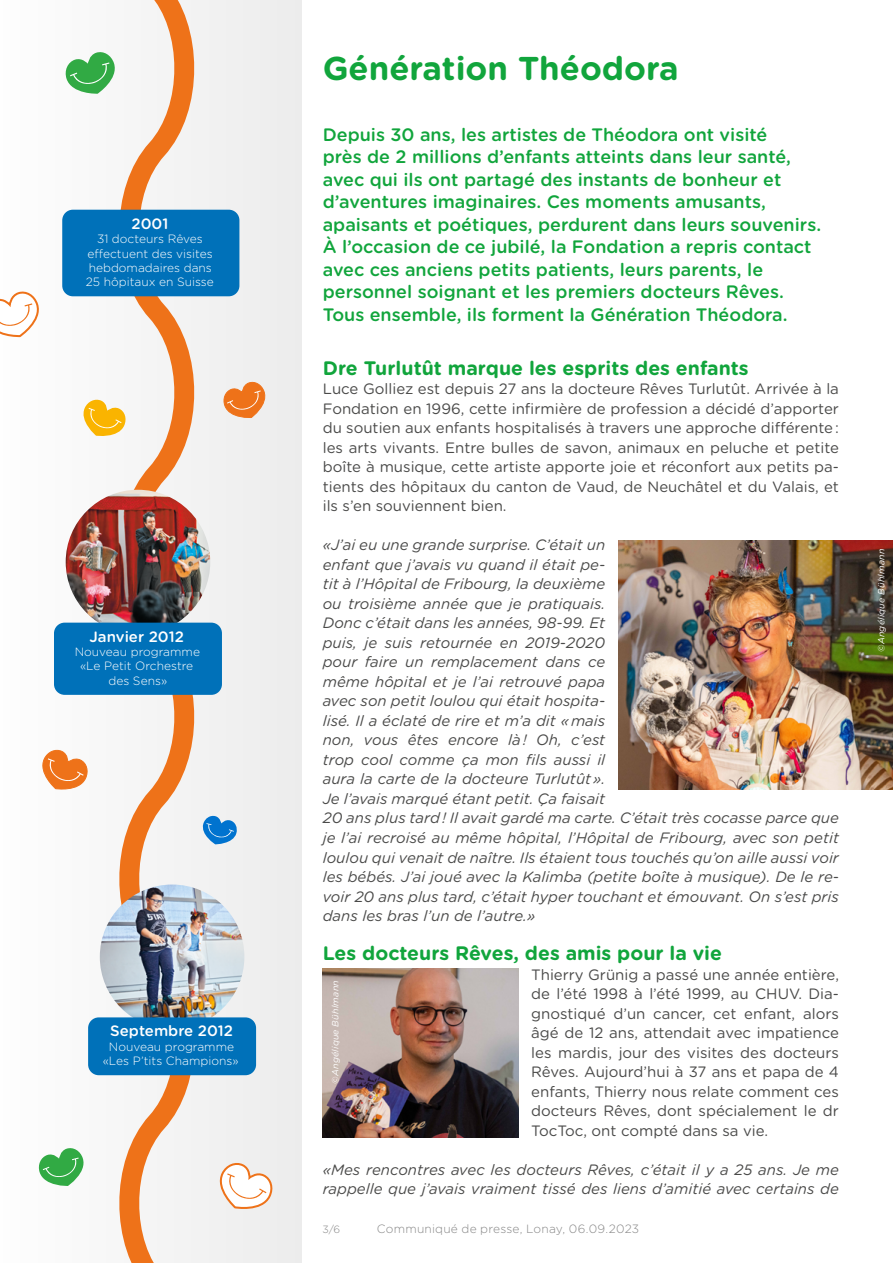
<style>
.page{position:relative;width:893px;height:1263px;background:#fff}
.page>*{position:absolute;margin:0;border:0;box-sizing:border-box;transform-origin:0 0}
.t1{font:700 33px "Gotham Rounded";color:#11a53c}
.t2{font:700 19.5px "Gotham Rounded";color:#11a53c}
.t3{font:500 18px/22.5px "Gotham Rounded";color:#11a53c}
.t4{font:italic 15px/19.5px "Gotham Rounded";color:#4a4a49}
.t5{font:15px/19.5px "Gotham Rounded";color:#4a4a49;text-align:justify}
.t6{font:500 15px "Gotham Rounded";color:#fff}
.t7{font:300 12px/14.4px "Gotham Rounded";color:#fff;text-align:center}
.t8{font:300 12px "Gotham Rounded";letter-spacing:.015em;color:#878787}
.t9{font:300 10.5px "Gotham Rounded";color:#878787}
.t10{font:italic 9px "Gotham Rounded";letter-spacing:.025em;color:#fff}
</style>
<div class="page">
<div style="left:0;top:0;width:301px;height:1263px;background:#f9f9f9"></div>
<svg style="left:92px;top:0;width:129px;height:1263px"></svg>
<img style="left:66px;top:490px;width:144px;height:144px;border-radius:72px">
<img style="left:100px;top:884px;width:144px;height:145px;border-radius:72px">
<div style="left:54px;top:623px;width:168px;height:72px;background:#0071b9;border-radius:11px"></div>
<div style="left:88px;top:1017px;width:168px;height:58px;background:#0071b9;border-radius:11px"></div>
<div style="left:62px;top:210px;width:177px;height:86px;background:#0071b9;border-radius:11px"></div>
<svg style="left:0;top:291px;width:39px;height:47px"></svg>
<svg style="left:212px;top:1159px;width:64px;height:53px"></svg>
<svg style="left:83px;top:398px;width:44px;height:41px"></svg>
<svg style="left:38px;top:1148px;width:46px;height:38px"></svg>
<svg style="left:223px;top:381px;width:46px;height:39px"></svg>
<svg style="left:42px;top:749px;width:46px;height:41px"></svg>
<svg style="left:200px;top:815px;width:37px;height:29px"></svg>
<img style="left:618px;top:541px;width:275px;height:248px">
<img style="left:323px;top:968px;width:195px;height:170px">
<svg style="left:65px;top:50px;width:54px;height:45px"></svg>
<p class="t6" style="left:132px;top:213px;width:38px">2001</p>
<p class="t7" style="left:86px;top:231px;width:130px">31 docteurs Rêves effectuent des visites hebdomadaires dans<br>25 hôpitaux en Suisse</p>
<p class="t6" style="left:90px;top:626px;width:96px">Janvier 2012</p>
<p class="t7" style="left:75px;top:644px;width:127px">Nouveau programme «Le Petit Orchestre des Sens»</p>
<p class="t6" style="left:110px;top:1020px;width:124px">Septembre 2012</p>
<p class="t7" style="left:103px;top:1039px;width:137px">Nouveau programme «Les P’tits Champions»</p>
<h1 class="t1" style="left:323px;top:45px;width:357px">Génération Théodora</h1>
<p class="t3" style="left:323px;top:123px;width:500px">Depuis 30 ans, les artistes de Théodora ont visité<br>près de 2 millions d’enfants atteints dans leur santé, avec qui ils ont partagé des instants de bonheur et d’aventures imaginaires. Ces moments amusants, apaisants et poétiques, perdurent dans leurs souvenirs.<br>À l’occasion de ce jubilé, la Fondation a repris contact avec ces anciens petits patients, leurs parents, le personnel soignant et les premiers docteurs Rêves.<br>Tous ensemble, ils forment la Génération Théodora.</p>
<h2 class="t2" style="left:323px;top:354px;width:427px">Dre Turlutût marque les esprits des enfants</h2>
<p class="t5" style="left:323px;top:379px;width:518px">Luce Golliez est depuis 27 ans la docteure Rêves Turlutût. Arrivée à la Fondation en 1996, cette infirmière de profession a décidé d’apporter du soutien aux enfants hospitalisés à travers une approche différente : les arts vivants. Entre bulles de savon, animaux en peluche et petite boîte à musique, cette artiste apporte joie et réconfort aux petits pa&shy;tients des hôpitaux du canton de Vaud, de Neuchâtel et du Valais, et ils s’en souviennent bien.</p>
<p class="t4" style="left:323px;top:535px;width:518px">«J’ai eu une grande surprise. C’était un<br>enfant que j’avais vu quand il était pe-<br>tit à l’Hôpital de Fribourg, la deuxième<br>ou troisième année que je pratiquais.<br>Donc c’était dans les années, 98-99. Et<br>puis, je suis retournée en 2019-2020<br>pour faire un remplacement dans ce<br>même hôpital et je l’ai retrouvé papa<br>avec son petit loulou qui était hospita-<br>lisé. Il a éclaté de rire et m’a dit « mais<br>non, vous êtes encore là ! Oh, c’est<br>trop cool comme ça mon fils aussi il<br>aura la carte de la docteure Turlutût ».<br>Je l’avais marqué étant petit. Ça faisait<br>20 ans plus tard ! Il avait gardé ma carte. C’était très cocasse parce que je l’ai recroisé au même hôpital, l’Hôpital de Fribourg, avec son petit loulou qui venait de naître. Ils étaient tous touchés qu’on aille aussi voir les bébés. J’ai joué avec la Kalimba (petite boîte à musique). De le re&shy;voir 20 ans plus tard, c’était hyper touchant et émouvant. On s’est pris dans les bras l’un de l’autre.»</p>
<h2 class="t2" style="left:323px;top:939px;width:401px">Les docteurs Rêves, des amis pour la vie</h2>
<p class="t5" style="left:531px;top:964px;width:309px">Thierry Grünig a passé une année entière, de l’été 1998 à l’été 1999, au CHUV. Dia&shy;gnostiqué d’un cancer, cet enfant, alors âgé de 12 ans, attendait avec impatience les mardis, jour des visites des docteurs Rêves. Aujourd’hui à 37 ans et papa de 4 enfants, Thierry nous relate comment ces docteurs Rêves, dont spécialement le dr TocToc, ont compté dans sa vie.</p>
<p class="t4" style="left:323px;top:1159px;width:518px">«Mes rencontres avec les docteurs Rêves, c’était il y a 25 ans. Je me rappelle que j’avais vraiment tissé des liens d’amitié avec certains de</p>
<p class="t10" style="left:329px;top:1084px;width:105px;rotate:-90deg">©Angélique Bühlmann</p>
<p class="t9" style="left:322px;top:1222px;width:19px">3/6</p>
<p class="t8" style="left:377px;top:1221px;width:264px">Communiqué de presse, Lonay, 06.09.2023</p>
<p class="t10" style="left:875px;top:652px;width:105px;rotate:-90deg">©Angélique Bühlmann</p>
</div>
